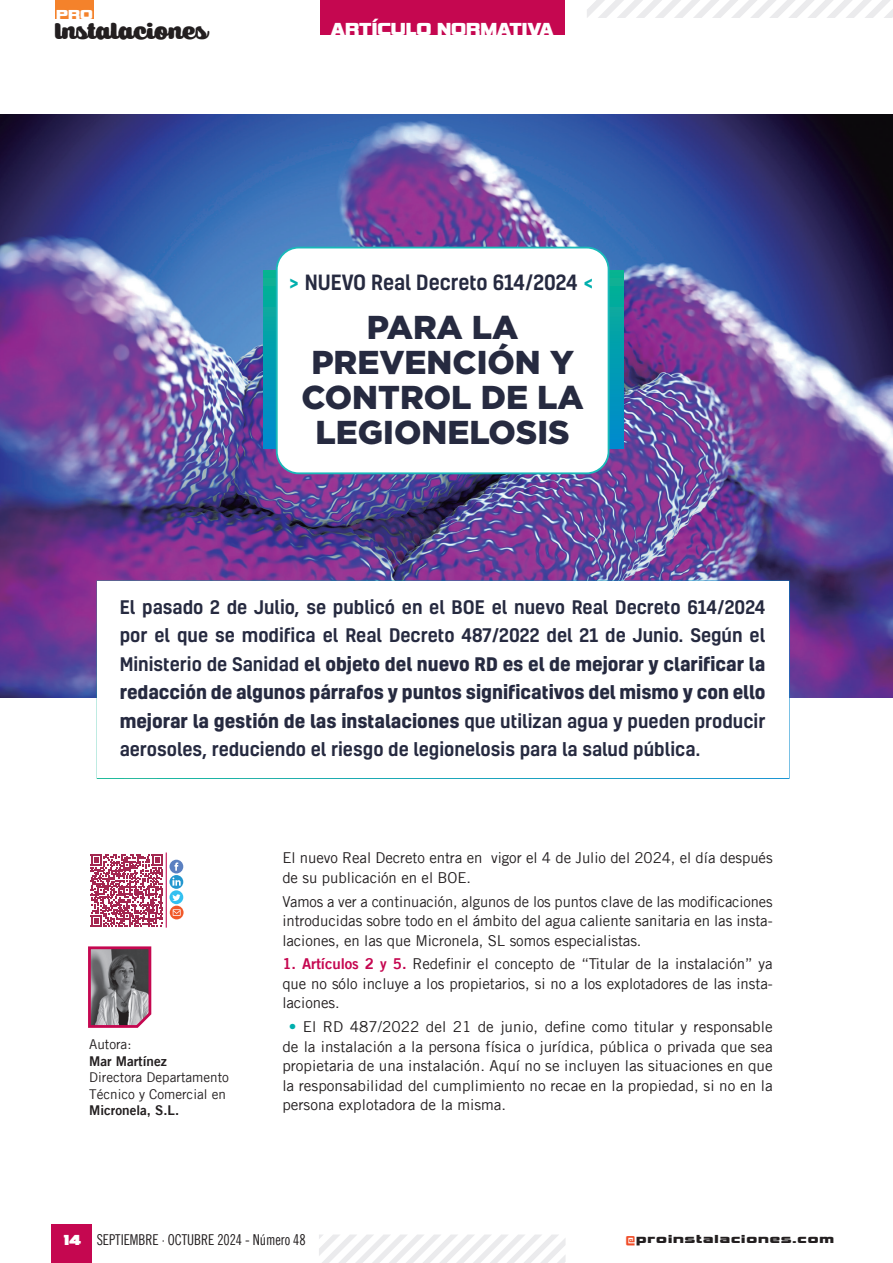
<style>
.page{position:relative;width:893px;height:1263px;background:#fff}
.page>*{position:absolute;margin:0;border:0;box-sizing:border-box;transform-origin:0 0}
.t1{font:900 33px/35px "Gotham";color:#262a40;text-align:center}
.t2{font:22.65px "Caprica Script Upr Personal Use";color:#231f20;scale:1.14 1}
.t3{font:500 20.25px "Kelson";color:#262a40}
.t4{font:500 18px/28.5px "Kelson";color:#262a40;text-align:justify}
.t5{font:18px "Vipnagorgialla";color:#fff;scale:.9 1}
.t6{font:15px/19.5px "Trade Gothic LT";letter-spacing:-.005em;color:#231f20;text-align:justify}
.t7{font:15px "Trade Gothic LT Cond Eighteen";letter-spacing:-.005em;color:#231f20;scale:.94 1}
.t8{font:15px "Vipnagorgialla";color:#fff}
.t9{font:13.5px/16.5px "Trade Gothic LT";color:#231f20}
.t10{font:13.5px "Trade Gothic LT Bold Two";color:#231f20}
.t11{font:13.5px "Vipnagorgialla";color:#fff}
.t12{font:12px "Vipnagorgialla";letter-spacing:.08em;color:#231f20}
.s1{color:#00afad}
.s2{font-weight:700}
.s3{font-family:"Trade Gothic LT Bold Two";color:#c50750}
.s4{color:#f04d28}
</style>
<div class="page">
<svg style="left:587px;top:0;width:306px;height:18px"></svg>
<svg style="left:319px;top:1235px;width:247px;height:28px"></svg>
<div style="left:51px;top:1224px;width:40px;height:39px;background:#c50750"></div>
<div style="left:320px;top:0;width:244px;height:35px;background:#c50750"></div>
<div style="left:55px;top:0;width:39px;height:19px;background:#f4822b"></div>
<img style="left:0;top:115px;width:893px;height:582px">
<svg style="left:263px;top:270px;width:360px;height:179px"></svg>
<div style="left:97px;top:581px;width:692px;height:198px;background:#fff;border:2px solid #fff"></div>
<svg style="left:88px;top:946px;width:64px;height:82px"></svg>
<div style="left:169px;top:860px;width:14px;height:13px;background:#5b80c1;border-radius:50%"></div>
<svg style="left:174px;top:862px;width:4px;height:9px"></svg>
<svg style="left:170px;top:906px;width:14px;height:13px"></svg>
<svg style="left:169px;top:875px;width:14px;height:14px"></svg>
<svg style="left:172px;top:877px;width:9px;height:9px"></svg>
<div style="left:169px;top:890px;width:14px;height:14px;background:#33c0f0;border-radius:50%"></div>
<svg style="left:172px;top:894px;width:8px;height:7px"></svg>
<svg style="left:173px;top:909px;width:8px;height:7px"></svg>
<svg style="left:90px;top:854px;width:72px;height:73px"></svg>
<svg style="left:91px;top:854px;width:72px;height:72px"></svg>
<hr style="left:166px;top:852px;width:1px;height:76px;background:#c50750">
<div style="left:277px;top:248px;width:332px;height:225px;background:#fff;border-radius:22px"></div>
<div style="left:276px;top:247px;width:333px;height:227px;border:2px solid #19b9b9;border-radius:22px"></div>
<p class="t11" style="left:56px;top:7px;width:38px">PRO</p>
<h2 class="t2" style="left:55px;top:18px;width:135px">Instalaciones</h2>
<p class="t5" style="left:331px;top:19px;width:249px">ARTÍCULO NORMATIVA</p>
<h3 class="t3" style="left:288px;top:268px;width:307px"><span class="s1">&gt;</span> NUEVO Real Decreto 614/2024 <span class="s1">&lt;</span></h3>
<h1 class="t1" style="left:301px;top:309px;width:284px">PARA LA<br>PREVENCIÓN Y<br>CONTROL DE LA<br>LEGIONELOSIS</h1>
<p class="t4" style="left:120px;top:592px;width:647px">El pasado 2 de Julio, se publicó en el BOE el nuevo Real Decreto 614/2024 por el que se modifica el Real Decreto 487/2022 del 21 de Junio. Según el Ministerio de Sanidad <span class="s2">el objeto del nuevo RD es el de mejorar y clarificar la redacción de algunos párrafos y puntos significativos del mismo y con ello mejorar la gestión de las instalaciones</span> que utilizan agua y pueden producir aerosoles, reduciendo el riesgo de legionelosis para la salud pública.</p>
<p class="t9" style="left:89px;top:1036px;width:44px">Autora:</p>
<p class="t10" style="left:89px;top:1052px;width:79px">Mar Martínez</p>
<p class="t9" style="left:89px;top:1069px;width:141px">Directora Departamento<br>Técnico y Comercial en</p>
<p class="t10" style="left:89px;top:1102px;width:91px">Micronela, S.L.</p>
<p class="t6" style="left:282px;top:848px;width:492px">El nuevo Real Decreto entra en vigor el 4 de Julio del 2024, el día después de su publicación en el BOE.</p>
<p class="t6" style="left:282px;top:891px;width:492px">Vamos a ver a continuación, algunos de los puntos clave de las modificaciones introducidas sobre todo en el ámbito del agua caliente sanitaria en las insta&shy;laciones, en las que Micronela, SL somos especialistas.</p>
<p class="t6" style="left:282px;top:954px;width:492px"><span class="s3">1. Artículos 2 y 5.</span> Redefinir el concepto de “Titular de la instalación” ya que no sólo incluye a los propietarios, si no a los explotadores de las insta&shy;laciones.</p>
<p class="t6" style="left:282px;top:1017px;width:492px;text-indent:6px"><span class="s1">•</span> El RD 487/2022 del 21 de junio, define como titular y responsable de la instalación a la persona física o jurídica, pública o privada que sea propietaria de una instalación. Aquí no se incluyen las situaciones en que la responsabilidad del cumplimiento no recae en la propiedad, si no en la persona explotadora de la misma.</p>
<p class="t8" style="left:64px;top:1232px;width:19px">14</p>
<p class="t7" style="left:97px;top:1230px;width:224px">SEPTIEMBRE · OCTUBRE 2024 - Número 48</p>
<p class="t12" style="left:626px;top:1232px;width:210px"><span class="s4">@</span>proinstalaciones.com</p>
</div>
